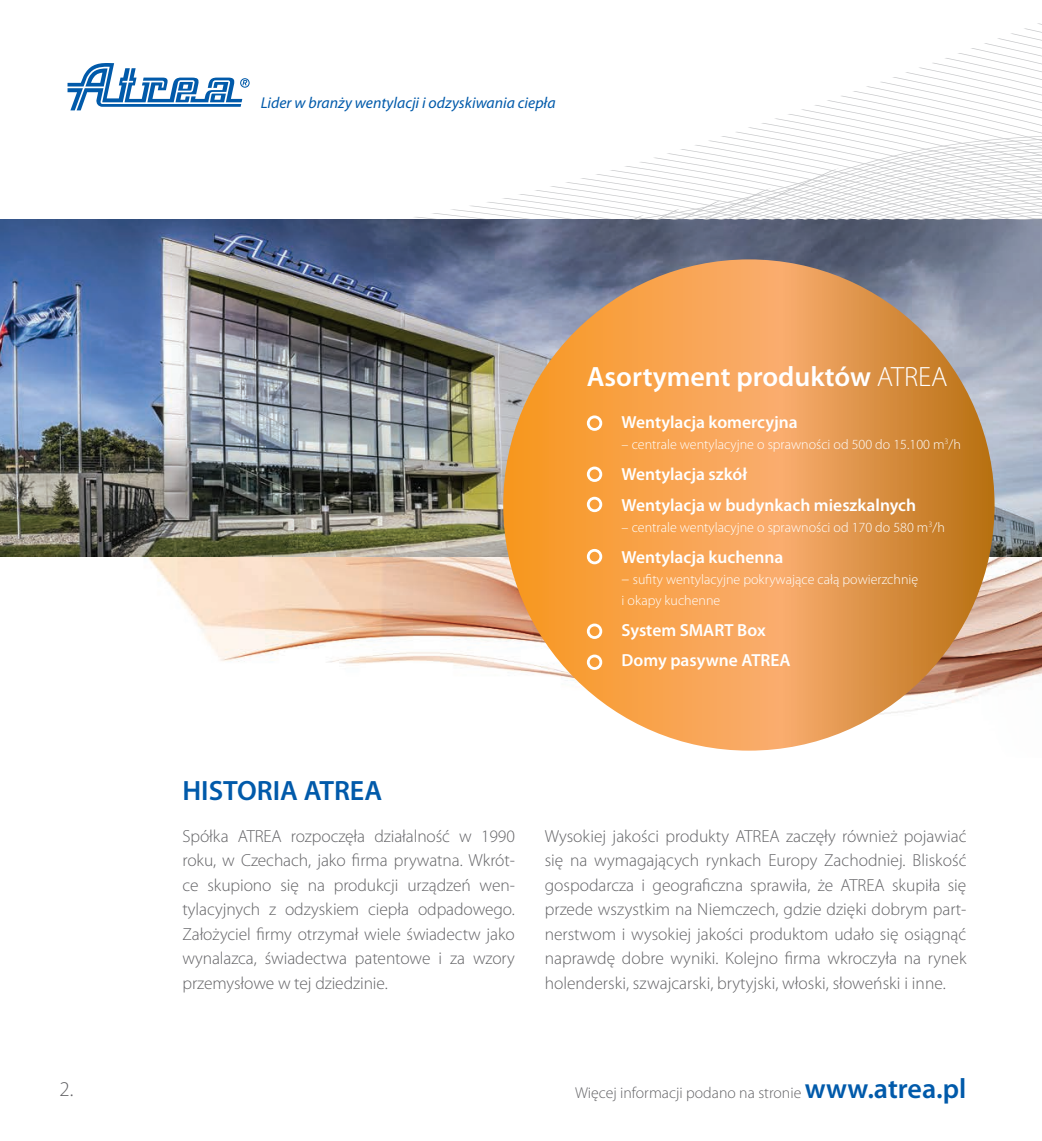
<style>
.page{position:relative;width:1042px;height:1141px;background:#fff}
.page>*{position:absolute;margin:0;border:0;box-sizing:border-box;transform-origin:0 0}
.t1{font:600 28px "Myriad Pro";color:#fff}
.t2{font:600 28px "Myriad Pro";color:#015aaa}
.t3{font:300 21px "Myriad Pro";color:#636366}
.t4{font:300 17.5px/24.5px "Myriad Pro";color:#636366;text-align:justify}
.t5{font:600 17.5px "Myriad Pro";color:#fff}
.t6{font:300 15.75px "Myriad Pro";color:#636366}
.t7{font:italic 15.75px "Myriad Pro";color:#015aaa}
.t8{font:300 14px/21px "Myriad Pro";color:#fff}
.s1{font-weight:300}
.s2{font-size:15.75px}
.s3{font-weight:600;font-size:28px;color:#015aaa}
</style>
<div class="page">
<img style="left:118px;top:556px;width:499px;height:157px">
<img style="left:0;top:219px;width:870px;height:337px">
<svg style="left:788px;top:108px;width:254px;height:7px"></svg>
<svg style="left:775px;top:115px;width:267px;height:6px"></svg>
<svg style="left:761px;top:121px;width:281px;height:6px"></svg>
<svg style="left:736px;top:127px;width:306px;height:6px"></svg>
<svg style="left:414px;top:133px;width:628px;height:86px"></svg>
<svg style="left:503px;top:259px;width:491px;height:492px;background:#f4a251"></svg>
<svg style="left:68px;top:63px;width:182px;height:47px"></svg>
<div style="left:587px;top:467px;width:15px;height:15px;border:3px solid #fff;border-radius:50%"></div>
<div style="left:587px;top:497px;width:15px;height:15px;border:3px solid #fff;border-radius:50%"></div>
<div style="left:587px;top:549px;width:15px;height:15px;border:3px solid #fff;border-radius:50%"></div>
<div style="left:587px;top:624px;width:15px;height:15px;border:3px solid #fff;border-radius:50%"></div>
<div style="left:587px;top:655px;width:15px;height:15px;border:3px solid #fff;border-radius:50%"></div>
<div style="left:587px;top:415px;width:15px;height:16px;border:3px solid #fff;border-radius:50%"></div>
<img style="left:870px;top:188px;width:172px;height:531px">
<p class="t3" style="left:60px;top:1078px;width:15px">2.</p>
<p class="t7" style="left:261px;top:95px;width:296px">Lider w branży wentylacji i odzyskiwania ciepła</p>
<p class="t2" style="left:182px;top:775px;width:201px">HISTORIA ATREA</p>
<p class="t1" style="left:587px;top:361px;width:362px">Asortyment produktów <span class="s1">ATREA</span></p>
<p class="t5" style="left:621px;top:412px;width:178px">Wentylacja komercyjna</p>
<p class="t8" style="left:621px;top:434px;width:341px">– centrale wentylacyjne o sprawności od 500 do 15.100 m<sup>3</sup>/h</p>
<p class="t5" style="left:621px;top:464px;width:127px">Wentylacja szkół</p>
<p class="t5" style="left:621px;top:495px;width:296px">Wentylacja w budynkach mieszkalnych</p>
<p class="t8" style="left:621px;top:517px;width:325px">– centrale wentylacyjne o sprawności od 170 do 580 m<sup>3</sup>/h</p>
<p class="t5" style="left:621px;top:547px;width:163px">Wentylacja kuchenna</p>
<p class="t8" style="left:621px;top:569px;width:298px"><span class="s2">–</span> sufity wentylacyjne pokrywające całą powierzchnię i okapy kuchenne</p>
<p class="t5" style="left:621px;top:620px;width:146px">System SMART Box</p>
<p class="t5" style="left:621px;top:651px;width:170px">Domy pasywne ATREA</p>
<p class="t4" style="left:182px;top:824px;width:334px">Spółka ATREA rozpoczęła działalność w 1990 roku, w Czechach, jako firma prywatna. Wkrót&shy;ce skupiono się na produkcji urządzeń wen&shy;tylacyjnych z odzyskiem ciepła odpadowego.<br>Założyciel firmy otrzymał wiele świadectw jako wynalazca, świadectwa patentowe i za wzory przemysłowe w tej dziedzinie.</p>
<p class="t4" style="left:545px;top:824px;width:423px">Wysokiej jakości produkty ATREA zaczęły również pojawiać się na wymagających rynkach Europy Zachodniej. Bliskość gospodarcza i geograficzna sprawiła, że ATREA skupiła się przede wszystkim na Niemczech, gdzie dzięki dobrym part&shy;nerstwom i wysokiej jakości produktom udało się osiągnąć naprawdę dobre wyniki. Kolejno firma wkroczyła na rynek holenderski, szwajcarski, brytyjski, włoski, słoweński i inne.</p>
<p class="t6" style="left:575px;top:1084px;width:393px">Więcej informacji podano na stronie <span class="s3">www.atrea.pl</span></p>
</div>
